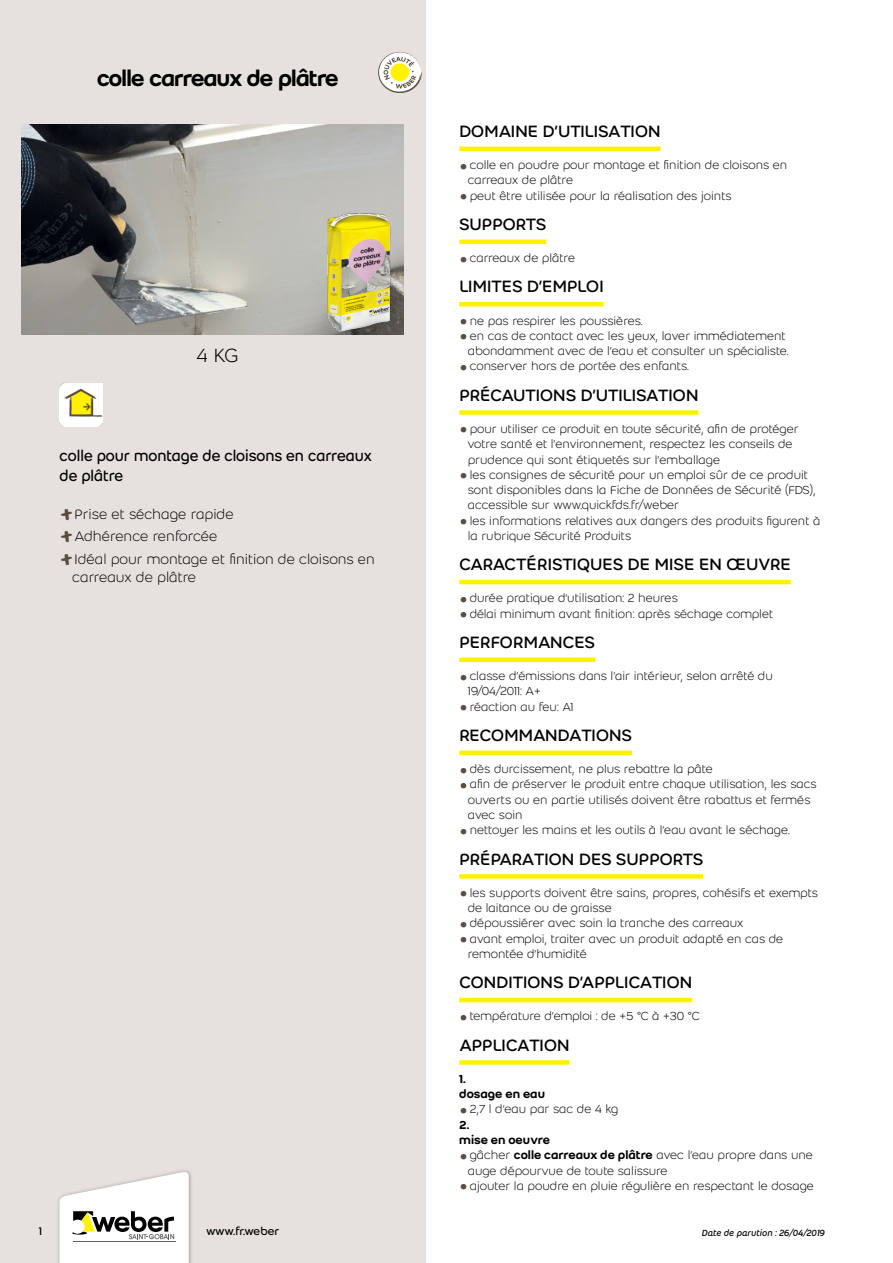
<style>
.page{position:relative;width:893px;height:1263px;background:#fff}
.page>*{position:absolute;margin:0;border:0;box-sizing:border-box;transform-origin:0 0}
.t1{font:24px "Weber Name";color:#000}
.t2{font:300 21px "Weber";color:#000}
.t3{font:18px "Weber";color:#000}
.t4{font:16.5px/19.8px "Weber";color:#000;scale:.95 1}
.t5{font:300 15px/22.2px "Weber";color:#000}
.t6{font:300 12.75px/15.3px "Weber";color:#000}
.t7{font:500 12.75px/15.3px "Weber";color:#000}
.t8{font:12px "Weber";letter-spacing:-.01em;color:#000}
.t9{font:italic 9.75px "Weber";color:#000}
.s1{font-family:"Weber Brush";font-weight:400;font-size:16.5px;color:#5a4c40}
.s2{font-size:34.5px;color:#5a4c40}
.s3{font-weight:500}
</style>
<div class="page">
<div style="left:0;top:0;width:425px;height:1263px;background:#e6e1de"></div>
<img style="left:58px;top:1170px;width:134px;height:93px">
<svg style="left:59px;top:1171px;width:130px;height:92px"></svg>
<hr style="left:459px;top:147px;width:202px;height:4px;background:#fff200">
<hr style="left:459px;top:240px;width:87px;height:4px;background:#fff200">
<hr style="left:459px;top:302px;width:145px;height:4px;background:#fff200">
<div style="left:459px;top:410px;width:239px;height:5px;background:#fff200"></div>
<hr style="left:459px;top:580px;width:332px;height:4px;background:#fff200">
<div style="left:459px;top:657px;width:136px;height:5px;background:#fff200"></div>
<div style="left:459px;top:750px;width:173px;height:5px;background:#fff200"></div>
<div style="left:459px;top:874px;width:244px;height:5px;background:#fff200"></div>
<hr style="left:459px;top:998px;width:233px;height:4px;background:#fff200">
<div style="left:459px;top:1060px;width:110px;height:5px;background:#fff200"></div>
<svg style="left:378px;top:52px;width:44px;height:41px"></svg>
<img style="left:60px;top:384px;width:42px;height:42px">
<img style="left:21px;top:124px;width:383px;height:211px">
<img style="left:324px;top:209px;width:69px;height:126px">
<h1 class="t1" style="left:97px;top:64px;width:243px">colle carreaux de plâtre</h1>
<h2 class="t2" style="left:197px;top:344px;width:43px">4 kg</h2>
<p class="t4" style="left:60px;top:446px;width:330px">COLLE POUR MONTAGE DE CLOISONS EN CARREAUX<br>DE PLÂTRE</p>
<p class="t5" style="left:60px;top:503px;width:317px"><span class="s1">+</span>Prise et séchage rapide<br><span class="s1">+</span>Adhérence renforcée<br><span class="s1">+</span>Idéal pour montage et finition de cloisons en</p>
<p class="t5" style="left:72px;top:566px;width:125px">carreaux de plâtre</p>
<p class="t8" style="left:39px;top:1224px;width:5px">1</p>
<p class="t8" style="left:206px;top:1224px;width:75px">WWW.FR.WEBER</p>
<h3 class="t3" style="left:459px;top:121px;width:203px">DOMAINE D’UTILISATION</h3>
<p class="t6" style="left:468px;top:158px;width:321px;text-indent:-8px"><span class="s2">•</span> colle en poudre pour montage et finition de cloisons en carreaux de plâtre</p>
<p class="t6" style="left:459px;top:188px;width:274px"><span class="s2">•</span> peut être utilisée pour la réalisation des joints</p>
<h3 class="t3" style="left:459px;top:214px;width:88px">SUPPORTS</h3>
<p class="t6" style="left:459px;top:251px;width:117px"><span class="s2">•</span> carreaux de plâtre</p>
<h3 class="t3" style="left:459px;top:276px;width:146px">LIMITES D’EMPLOI</h3>
<p class="t6" style="left:459px;top:313px;width:185px"><span class="s2">•</span> ne pas respirer les poussières.</p>
<p class="t6" style="left:459px;top:328px;width:331px;text-align:right"><span class="s2">•</span> en cas de contact avec les yeux, laver immédiatement abondamment avec de l’eau et consulter un spécialiste.</p>
<p class="t6" style="left:459px;top:359px;width:231px"><span class="s2">•</span> conserver hors de portée des enfants.</p>
<h3 class="t3" style="left:459px;top:385px;width:241px">PRÉCAUTIONS D’UTILISATION</h3>
<p class="t6" style="left:468px;top:421px;width:333px;text-indent:-8px"><span class="s2">•</span> pour utiliser ce produit en toute sécurité, afin de protéger votre santé et l’environnement, respectez les conseils de prudence qui sont étiquetés sur l’emballage</p>
<p class="t6" style="left:468px;top:467px;width:349px;text-indent:-8px"><span class="s2">•</span> les consignes de sécurité pour un emploi sûr de ce produit sont disponibles dans la Fiche de Données de Sécurité (FDS), accessible sur www.quickfds.fr/weber</p>
<p class="t6" style="left:468px;top:513px;width:354px;text-indent:-8px"><span class="s2">•</span> les informations relatives aux dangers des produits figurent à la rubrique Sécurité Produits</p>
<h3 class="t3" style="left:459px;top:554px;width:333px">CARACTÉRISTIQUES DE MISE EN ŒUVRE</h3>
<p class="t6" style="left:459px;top:591px;width:220px"><span class="s2">•</span> durée pratique d’utilisation: 2 heures</p>
<p class="t6" style="left:459px;top:606px;width:316px"><span class="s2">•</span> délai minimum avant finition: après séchage complet</p>
<h3 class="t3" style="left:459px;top:632px;width:137px">PERFORMANCES</h3>
<p class="t6" style="left:468px;top:668px;width:307px;text-indent:-8px"><span class="s2">•</span> classe d’émissions dans l’air intérieur, selon arrêté du<br>19/04/2011: A+</p>
<p class="t6" style="left:459px;top:699px;width:116px"><span class="s2">•</span> réaction au feu: A1</p>
<h3 class="t3" style="left:459px;top:725px;width:174px">RECOMMANDATIONS</h3>
<p class="t6" style="left:459px;top:761px;width:255px"><span class="s2">•</span> dès durcissement, ne plus rebattre la pâte</p>
<p class="t6" style="left:468px;top:777px;width:350px;text-indent:-8px"><span class="s2">•</span> afin de préserver le produit entre chaque utilisation, les sacs ouverts ou en partie utilisés doivent être rabattus et fermés avec soin</p>
<p class="t6" style="left:459px;top:823px;width:332px"><span class="s2">•</span> nettoyer les mains et les outils à l’eau avant le séchage.</p>
<h3 class="t3" style="left:459px;top:848px;width:245px">PRÉPARATION DES SUPPORTS</h3>
<p class="t6" style="left:468px;top:885px;width:352px;text-indent:-8px"><span class="s2">•</span> les supports doivent être sains, propres, cohésifs et exempts de laitance ou de graisse</p>
<p class="t6" style="left:459px;top:916px;width:285px"><span class="s2">•</span> dépoussiérer avec soin la tranche des carreaux</p>
<p class="t6" style="left:468px;top:931px;width:317px;text-indent:-8px"><span class="s2">•</span> avant emploi, traiter avec un produit adapté en cas de remontée d’humidité</p>
<h3 class="t3" style="left:459px;top:972px;width:234px">CONDITIONS D’APPLICATION</h3>
<p class="t6" style="left:459px;top:1009px;width:242px"><span class="s2">•</span> température d’emploi : de +5 °C à +30 °C</p>
<h3 class="t3" style="left:459px;top:1034px;width:112px">APPLICATION</h3>
<p class="t7" style="left:459px;top:1071px;width:87px">1.<br>dosage en eau</p>
<p class="t6" style="left:459px;top:1102px;width:160px"><span class="s2">•</span> 2,7 l d’eau par sac de 4 kg<br><span class="s3">2.<br>mise en oeuvre</span></p>
<p class="t6" style="left:468px;top:1148px;width:347px;text-indent:-8px"><span class="s2">•</span> gâcher <span class="s3">colle carreaux de plâtre</span> avec l’eau propre dans une auge dépourvue de toute salissure</p>
<p class="t6" style="left:459px;top:1178px;width:356px"><span class="s2">•</span> ajouter la poudre en pluie régulière en respectant le dosage</p>
<p class="t9" style="left:701px;top:1227px;width:125px">Date de parution : 26/04/2019</p>
</div>
